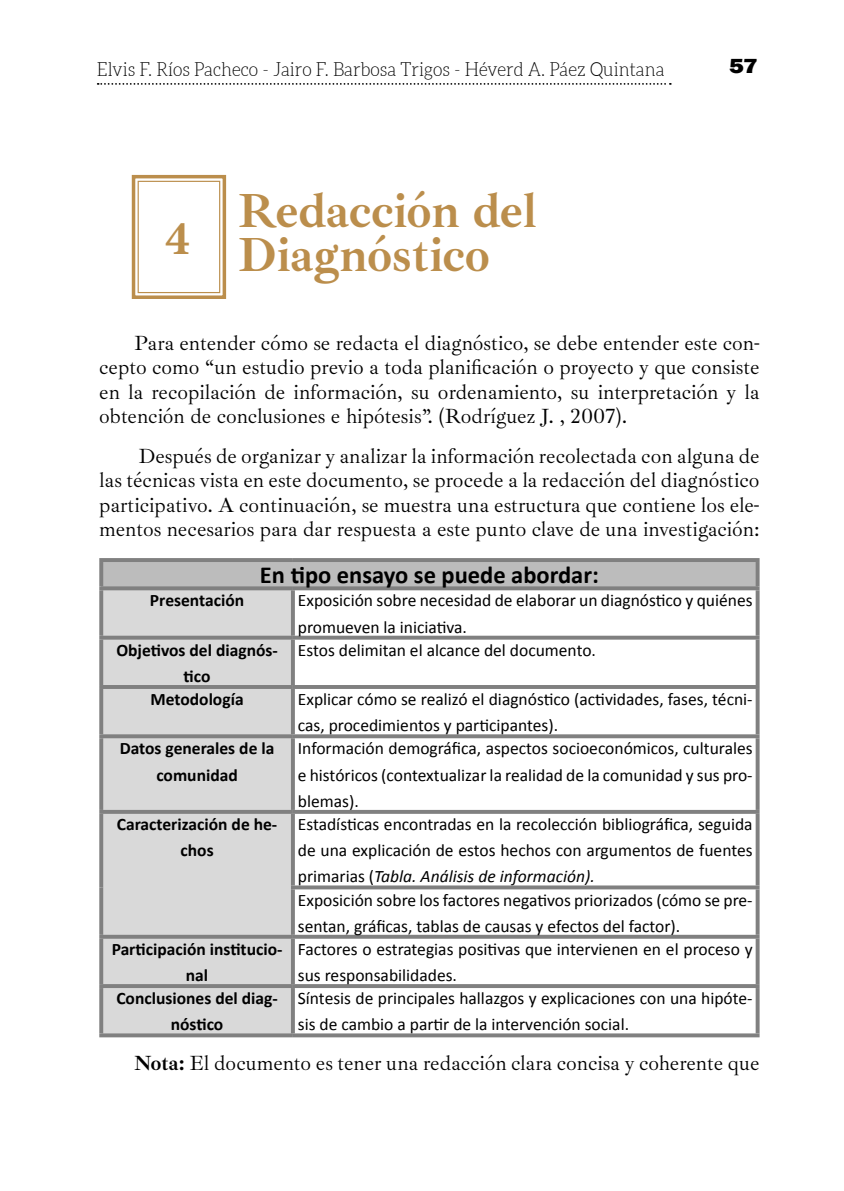
<style>
.page{position:relative;width:844px;height:1191px;background:#fff}
.page>*{position:absolute;margin:0;border:0;box-sizing:border-box;transform-origin:0 0}
.t1{font:700 49px/43.8px "Ibarra Real Nova";color:#bb8e4c}
.t2{font:700 49px "Minion Pro";color:#bb8e4c}
.t3{font:700 24.5px "Calibri";color:#000}
.t4{font:21px/24.5px "Ibarra Real Nova";color:#000;text-align:justify}
.t5{font:800 21px "Franklin Gothic";color:#000;scale:1.2 1}
.t6{font:300 19.25px "Aleo";color:#000;scale:.91 1}
.t7{font:17.5px/26.2px "Calibri";color:#000}
.t8{font:700 17.5px/26.2px "Calibri";color:#000;text-align:center}
.s1{font-style:italic}
.s2{font-weight:700}
</style>
<div class="page">
<svg style="left:98px;top:83px;width:572px;height:2px"></svg>
<div style="left:101px;top:560px;width:656px;height:28px;background:#bcbcbc"></div>
<div style="left:103px;top:590px;width:188px;height:443px;background:#d9d9d9"></div>
<hr style="left:99px;top:558px;width:194px;height:4px;background:#808080">
<svg style="left:99px;top:562px;width:4px;height:24px"></svg>
<hr style="left:293px;top:558px;width:466px;height:4px;background:#808080">
<svg style="left:755px;top:562px;width:4px;height:24px"></svg>
<svg style="left:99px;top:586px;width:194px;height:4px"></svg>
<svg style="left:99px;top:590px;width:4px;height:45px"></svg>
<svg style="left:293px;top:586px;width:466px;height:4px;background:#858585"></svg>
<svg style="left:291px;top:590px;width:4px;height:45px"></svg>
<svg style="left:755px;top:590px;width:4px;height:45px"></svg>
<svg style="left:99px;top:635px;width:194px;height:4px"></svg>
<svg style="left:99px;top:639px;width:4px;height:46px"></svg>
<svg style="left:293px;top:635px;width:466px;height:4px;background:#969696"></svg>
<svg style="left:291px;top:639px;width:4px;height:46px"></svg>
<svg style="left:755px;top:639px;width:4px;height:46px"></svg>
<hr style="left:99px;top:685px;width:194px;height:4px;background:#808080">
<svg style="left:99px;top:689px;width:4px;height:45px"></svg>
<hr style="left:293px;top:685px;width:466px;height:4px;background:#808080">
<svg style="left:291px;top:689px;width:4px;height:45px"></svg>
<svg style="left:755px;top:689px;width:4px;height:45px"></svg>
<svg style="left:99px;top:734px;width:194px;height:4px"></svg>
<svg style="left:99px;top:738px;width:4px;height:72px"></svg>
<svg style="left:293px;top:734px;width:466px;height:4px;background:#8a8a8a"></svg>
<svg style="left:291px;top:738px;width:4px;height:72px"></svg>
<svg style="left:755px;top:738px;width:4px;height:72px"></svg>
<svg style="left:99px;top:810px;width:194px;height:4px"></svg>
<svg style="left:99px;top:814px;width:4px;height:73px"></svg>
<svg style="left:293px;top:810px;width:466px;height:4px;background:#848484"></svg>
<svg style="left:291px;top:814px;width:4px;height:71px"></svg>
<svg style="left:755px;top:814px;width:4px;height:71px"></svg>
<svg style="left:99px;top:887px;width:4px;height:47px"></svg>
<svg style="left:291px;top:885px;width:468px;height:4px;background:#8f8f8f"></svg>
<svg style="left:291px;top:889px;width:4px;height:45px"></svg>
<svg style="left:755px;top:889px;width:4px;height:45px"></svg>
<svg style="left:99px;top:934px;width:194px;height:4px"></svg>
<svg style="left:99px;top:938px;width:4px;height:46px"></svg>
<svg style="left:293px;top:934px;width:466px;height:4px;background:#999"></svg>
<svg style="left:291px;top:938px;width:4px;height:46px"></svg>
<svg style="left:755px;top:938px;width:4px;height:46px"></svg>
<hr style="left:99px;top:984px;width:194px;height:4px;background:#808080">
<svg style="left:99px;top:988px;width:4px;height:45px"></svg>
<svg style="left:293px;top:984px;width:466px;height:4px;background:#838383"></svg>
<svg style="left:291px;top:988px;width:4px;height:45px"></svg>
<svg style="left:755px;top:988px;width:4px;height:45px"></svg>
<svg style="left:99px;top:1033px;width:194px;height:4px"></svg>
<svg style="left:293px;top:1033px;width:466px;height:4px;background:#8d8d8d"></svg>
<svg style="left:131px;top:174px;width:96px;height:125px"></svg>
<div style="left:138px;top:181px;width:82px;height:112px;border:1px solid #bb8e4c"></div>
<p class="t6" style="left:97px;top:59px;width:625px">Elvis F. Ríos Pacheco - Jairo F. Barbosa Trigos - Héverd A. Páez Quintana</p>
<p class="t5" style="left:729px;top:52px;width:25px">57</p>
<h1 class="t2" style="left:165px;top:204px;width:26px">4</h1>
<h1 class="t1" style="left:238px;top:190px;width:299px">Redacción del<br>Diagnóstico</h1>
<p class="t4" style="left:99px;top:331px;width:661px;text-indent:35px">Para entender cómo se redacta el diagnóstico, se debe entender este con&shy;cepto como “un estudio previo a toda planificación o proyecto y que consiste en la recopilación de información, su ordenamiento, su interpretación y la obtención de conclusiones e hipótesis”. (Rodríguez J. , 2007).</p>
<p class="t4" style="left:99px;top:444px;width:661px;text-indent:39px">Después de organizar y analizar la información recolectada con alguna de las técnicas vista en este documento, se procede a la redacción del diagnóstico participativo. A continuación, se muestra una estructura que contiene los ele&shy;mentos necesarios para dar respuesta a este punto clave de una investigación:</p>
<h2 class="t3" style="left:260px;top:559px;width:340px">En tipo ensayo se puede abordar:</h2>
<p class="t8" style="left:150px;top:587px;width:96px">Presentación</p>
<p class="t7" style="left:298px;top:587px;width:456px">Exposición sobre necesidad de elaborar un diagnóstico y quiénes promueven la iniciativa.</p>
<p class="t8" style="left:116px;top:637px;width:163px">Objetivos del diagnós&shy;tico</p>
<p class="t7" style="left:298px;top:637px;width:299px">Estos delimitan el alcance del documento.</p>
<p class="t8" style="left:150px;top:686px;width:95px">Metodología</p>
<p class="t7" style="left:298px;top:686px;width:456px">Explicar cómo se realizó el diagnóstico (actividades, fases, técni&shy;cas, procedimientos y participantes).</p>
<p class="t8" style="left:120px;top:735px;width:156px">Datos generales de la comunidad</p>
<p class="t7" style="left:298px;top:735px;width:456px;text-align:justify">Información demográfica, aspectos socioeconómicos, culturales e históricos (contextualizar la realidad de la comunidad y sus pro&shy;blemas).</p>
<p class="t8" style="left:117px;top:811px;width:162px">Caracterización de he&shy;chos</p>
<p class="t7" style="left:298px;top:811px;width:456px;text-align:justify">Estadísticas encontradas en la recolección bibliográfica, seguida de una explicación de estos hechos con argumentos de fuentes primarias (<span class="s1">Tabla. Análisis de información).</span></p>
<p class="t7" style="left:298px;top:886px;width:456px">Exposición sobre los factores negativos priorizados (cómo se pre&shy;sentan, gráficas, tablas de causas y efectos del factor).</p>
<p class="t8" style="left:112px;top:936px;width:172px">Participación institucio&shy;nal</p>
<p class="t7" style="left:298px;top:936px;width:456px">Factores o estrategias positivas que intervienen en el proceso y sus responsabilidades.</p>
<p class="t8" style="left:116px;top:985px;width:163px">Conclusiones del diag&shy;nóstico</p>
<p class="t7" style="left:298px;top:985px;width:456px">Síntesis de principales hallazgos y explicaciones con una hipóte&shy;sis de cambio a partir de la intervención social.</p>
<p class="t4" style="left:134px;top:1051px;width:626px"><span class="s2">Nota:</span> El documento es tener una redacción clara concisa y coherente que</p>
</div>
